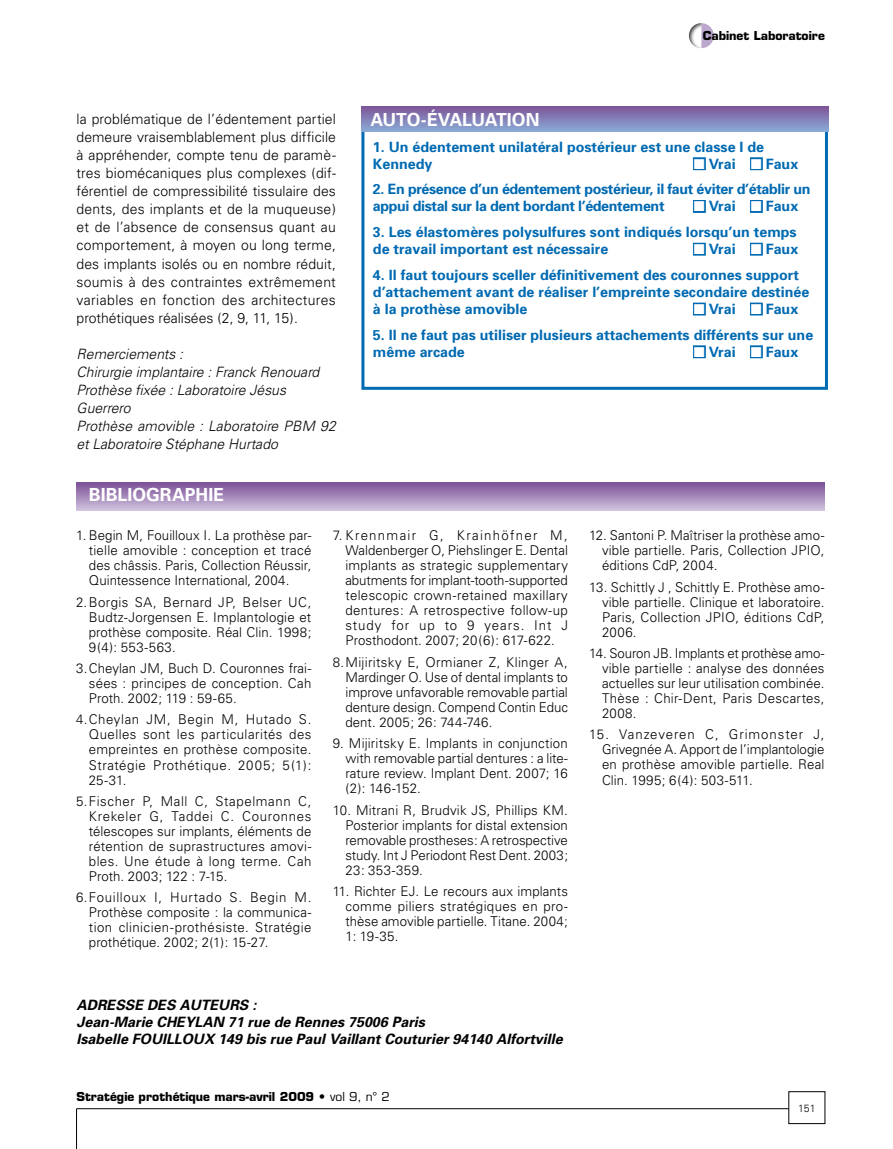
<style>
.page{position:relative;width:893px;height:1149px;background:#fff}
.page>*{position:absolute;margin:0;border:0;box-sizing:border-box;transform-origin:0 0}
.t1{font:700 18px "Univers";letter-spacing:.005em;color:#fff}
.t2{font:300 14.25px/18px "Univers";letter-spacing:.005em;color:#000;text-align:justify}
.t3{font:700 14.25px/17.1px "Univers";color:#006ab2}
.t4{font:italic 300 14.25px/18px "Univers";letter-spacing:.005em;color:#000}
.t5{font:italic 700 14.25px/17.1px "Univers";color:#000}
.t6{font:700 14.25px/17.1px "Univers";letter-spacing:-.025em;color:#006ab2}
.t7{font:300 13.5px/15px "Univers";letter-spacing:.01em;color:#000;text-align:justify}
.t8{font:700 12px "Eurostile";color:#000}
.t9{font:300 10.5px "Univers";color:#000}
.s1{color:#fff}
.s2{font-weight:400}
</style>
<div class="page">
<hr style="left:77px;top:1108px;width:712px;height:1px;background:#000">
<hr style="left:76px;top:1108px;width:1px;height:40px;background:#000">
<svg style="left:703px;top:23px;width:11px;height:25px"></svg>
<div style="left:686px;top:23px;width:17px;height:27px;background:#000;opacity:.75"></div>
<svg style="left:76px;top:482px;width:748px;height:29px;background:#a589ba"></svg>
<div style="left:693px;top:157px;width:13px;height:13px;border:3px solid #006ab2"></div>
<div style="left:750px;top:157px;width:13px;height:13px;border:3px solid #006ab2"></div>
<div style="left:693px;top:200px;width:13px;height:13px;border:3px solid #006ab2"></div>
<div style="left:750px;top:200px;width:13px;height:13px;border:3px solid #006ab2"></div>
<div style="left:693px;top:243px;width:13px;height:12px;border:3px solid #006ab2"></div>
<div style="left:750px;top:243px;width:13px;height:12px;border:3px solid #006ab2"></div>
<div style="left:693px;top:302px;width:13px;height:13px;border:3px solid #006ab2"></div>
<div style="left:750px;top:302px;width:13px;height:13px;border:3px solid #006ab2"></div>
<div style="left:693px;top:345px;width:13px;height:13px;border:3px solid #006ab2"></div>
<div style="left:750px;top:345px;width:13px;height:13px;border:3px solid #006ab2"></div>
<div style="left:361px;top:129px;width:467px;height:260px;border:3px solid #006ab2"></div>
<div style="left:362px;top:106px;width:466px;height:26px;background:linear-gradient(to bottom,#7e5399,#8aa9d4)"></div>
<p class="t8" style="left:703px;top:28px;width:124px">Cabinet Laboratoire</p>
<p class="t2" style="left:77px;top:110px;width:261px">la problématique de l’édentement partiel</p>
<h1 class="t1" style="left:370px;top:109px;width:171px">auto-évaluation</h1>
<p class="t2" style="left:77px;top:128px;width:261px">demeure vraisemblablement plus difficile à appréhender, compte tenu de paramè&shy;tres biomécaniques plus complexes (dif&shy;férentiel de compressibilité tissulaire des dents, des implants et de la muqueuse) et de l’absence de consensus quant au comportement, à moyen ou long terme, des implants isolés ou en nombre réduit, soumis à des contraintes extrêmement variables en fonction des architectures prothétiques réalisées (2, 9, 11, 15).</p>
<p class="t4" style="left:77px;top:344px;width:261px">Remerciements :<br>Chirurgie implantaire : Franck Renouard<br>Prothèse fixée : Laboratoire Jésus<br>Guerrero<br>Prothèse amovible : Laboratoire PBM 92 et Laboratoire Stéphane Hurtado</p>
<p class="t3" style="left:373px;top:138px;width:393px">1. Un édentement unilatéral postérieur est une classe I de<br>Kennedy</p>
<p class="t3" style="left:694px;top:155px;width:106px"><span class="s1">■</span> Vrai <span class="s1">■</span> Faux</p>
<p class="t6" style="left:373px;top:181px;width:439px">2. En présence d’un édentement postérieur, il faut éviter d’établir un appui distal sur la dent bordant l’édentement</p>
<p class="t3" style="left:694px;top:198px;width:106px"><span class="s1">■</span> Vrai <span class="s1">■</span> Faux</p>
<p class="t3" style="left:373px;top:223px;width:425px">3. Les élastomères polysulfures sont indiqués lorsqu’un temps de travail important est nécessaire</p>
<p class="t3" style="left:694px;top:240px;width:106px"><span class="s1">■</span> Vrai <span class="s1">■</span> Faux</p>
<p class="t3" style="left:373px;top:266px;width:438px">4. Il faut toujours sceller définitivement des couronnes support d’attachement avant de réaliser l’empreinte secondaire destinée à la prothèse amovible</p>
<p class="t3" style="left:694px;top:300px;width:106px"><span class="s1">■</span> Vrai <span class="s1">■</span> Faux</p>
<p class="t3" style="left:373px;top:326px;width:442px">5. Il ne faut pas utiliser plusieurs attachements différents sur une même arcade</p>
<p class="t3" style="left:694px;top:343px;width:106px"><span class="s1">■</span> Vrai <span class="s1">■</span> Faux</p>
<h1 class="t1" style="left:89px;top:484px;width:137px">bibliographie</h1>
<p class="t7" style="left:89px;top:527px;width:224px;text-indent:-13px">1. Begin M, Fouilloux I. La prothèse par&shy;tielle amovible : conception et tracé des châssis. Paris, Collection Réussir, Quintessence International, 2004.</p>
<p class="t7" style="left:89px;top:594px;width:224px;text-indent:-13px">2.Borgis SA, Bernard JP, Belser UC, Budtz-Jorgensen E. Implantologie et prothèse composite. Réal Clin. 1998; 9(4): 553-563.</p>
<p class="t7" style="left:89px;top:660px;width:224px;text-indent:-13px">3.Cheylan JM, Buch D. Couronnes frai&shy;sées : principes de conception. Cah Proth. 2002; 119 : 59-65.</p>
<p class="t7" style="left:89px;top:712px;width:224px;text-indent:-13px">4.Cheylan JM, Begin M, Hutado S.<br>Quelles sont les particularités des empreintes en prothèse composite.<br>Stratégie Prothétique. 2005; 5(1):<br>25-31.</p>
<p class="t7" style="left:89px;top:793px;width:224px;text-indent:-13px">5.Fischer P, Mall C, Stapelmann C, Krekeler G, Taddei C. Couronnes télescopes sur implants, éléments de rétention de suprastructures amovi&shy;bles. Une étude à long terme. Cah Proth. 2003; 122 : 7-15.</p>
<p class="t7" style="left:89px;top:889px;width:224px;text-indent:-13px">6.Fouilloux I, Hurtado S. Begin M.<br>Prothèse composite : la communica&shy;tion clinicien-prothésiste. Stratégie prothétique. 2002; 2(1): 15-27.</p>
<p class="t7" style="left:345px;top:527px;width:224px;text-indent:-13px">7. Krennmair G, Krainhöfner M, Waldenberger O, Piehslinger E. Dental implants as strategic supplementary abutments for implant-tooth-supported telescopic crown-retained maxillary dentures: A retrospective follow-up study for up to 9 years. Int J Prosthodont. 2007; 20(6): 617-622.</p>
<p class="t7" style="left:345px;top:654px;width:224px;text-indent:-13px">8.Mijiritsky E, Ormianer Z, Klinger A, Mardinger O. Use of dental implants to improve unfavorable removable partial denture design. Compend Contin Educ dent. 2005; 26: 744-746.</p>
<p class="t7" style="left:345px;top:735px;width:224px;text-indent:-13px">9. Mijiritsky E. Implants in conjunction with removable partial dentures : a lite&shy;rature review. Implant Dent. 2007; 16 (2): 146-152.</p>
<p class="t7" style="left:345px;top:802px;width:224px;text-indent:-13px">10. Mitrani R, Brudvik JS, Phillips KM.<br>Posterior implants for distal extension removable prostheses: A retrospective study. Int J Periodont Rest Dent. 2003; 23: 353-359.</p>
<p class="t7" style="left:345px;top:883px;width:224px;text-indent:-13px">11. Richter EJ. Le recours aux implants comme piliers stratégiques en pro&shy;thèse amovible partielle. Titane. 2004; 1: 19-35.</p>
<p class="t5" style="left:77px;top:995px;width:488px">Adresse des auteurs :<br>Jean-Marie Cheylan 71 rue de Rennes 75006 Paris<br>Isabelle FouillouX 149 bis rue Paul Vaillant Couturier 94140 Alfortville</p>
<p class="t8" style="left:77px;top:1089px;width:315px">Stratégie prothétique mars-avril 2009 • <span class="s2">vol 9, n° 2</span></p>
<p class="t7" style="left:602px;top:527px;width:224px;text-indent:-13px">12. Santoni P. Maîtriser la prothèse amo&shy;vible partielle. Paris, Collection JPIO, éditions CdP, 2004.</p>
<p class="t7" style="left:602px;top:579px;width:224px;text-indent:-13px">13. Schittly J , Schittly E. Prothèse amo&shy;vible partielle. Clinique et laboratoire.<br>Paris, Collection JPIO, éditions CdP, 2006.</p>
<p class="t7" style="left:602px;top:645px;width:224px;text-indent:-13px">14. Souron JB. Implants et prothèse amo&shy;vible partielle : analyse des données actuelles sur leur utilisation combinée.<br>Thèse : Chir-Dent, Paris Descartes, 2008.</p>
<p class="t7" style="left:602px;top:727px;width:224px;text-indent:-13px">15. Vanzeveren C, Grimonster J, Grivegnée A. Apport de l’implantologie en prothèse amovible partielle. Real Clin. 1995; 6(4): 503-511.</p>
<p class="t9" style="left:798px;top:1101px;width:19px">151</p>
</div>
